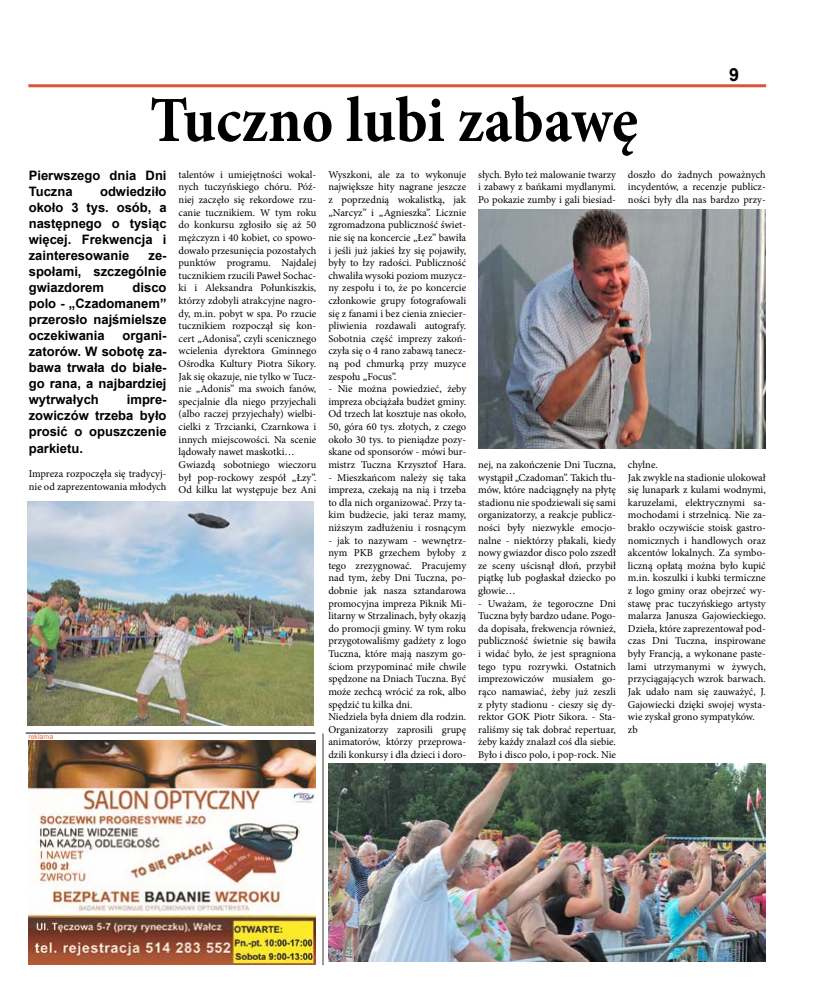
<style>
.page{position:relative;width:820px;height:993px;background:#fff}
.page>*{position:absolute;margin:0;border:0;box-sizing:border-box;transform-origin:0 0}
.t1{font:700 64.5px "Minion Pro";letter-spacing:-.005em;color:#000;scale:.93 1}
.t2{font:700 18px "Arial";color:#000}
.t3{font:700 13px/16px "Arial";color:#000;text-align:justify}
.t4{font:10.5px/12.6px "Minion Pro";color:#000;text-align:justify}
.t5{font:7px "Arial";color:#e57646}
</style>
<div class="page">
<hr style="left:28px;top:84px;width:737px;height:3px;background:#dc533c">
<img style="left:29px;top:740px;width:286px;height:224px">
<hr style="left:322px;top:733px;width:1px;height:231px;background:#39352e">
<hr style="left:26px;top:732px;width:289px;height:1px;background:#000">
<img style="left:478px;top:210px;width:287px;height:238px">
<img style="left:328px;top:763px;width:436px;height:198px">
<img style="left:27px;top:501px;width:287px;height:224px">
<h1 class="t1" style="left:150px;top:75px;width:526px">Tuczno lubi zabawę</h1>
<h2 class="t2" style="left:729px;top:63px;width:12px">9</h2>
<p class="t3" style="left:29px;top:167px;width:139px">Pierwszego dnia Dni<br>Tuczna</p>
<p class="t3" style="left:29px;top:183px;width:139px;text-indent:71px">odwiedziło około 3 tys. osób, a następnego o tysiąc więcej. Frekwencja i zainteresowanie</p>
<p class="t3" style="left:29px;top:247px;width:139px;text-indent:120px">ze&shy;społami, szczególnie gwiazdorem</p>
<p class="t3" style="left:29px;top:279px;width:139px;text-indent:104px">disco polo - „Czadomanem” przerosło najśmielsze oczekiwania</p>
<p class="t3" style="left:29px;top:327px;width:139px;text-indent:94px">organi&shy;zatorów. W sobotę za&shy;bawa trwała do białe&shy;go rana, a najbardziej wytrwałych</p>
<p class="t3" style="left:29px;top:391px;width:139px;line-height:16.3px;text-indent:98px">impre&shy;zowiczów trzeba było prosić o opuszczenie parkietu.</p>
<p class="t4" style="left:29px;top:467px;width:139px">Impreza rozpoczęła się tradycyj&shy;nie od zaprezentowania młodych</p>
<p class="t5" style="left:28px;top:731px;width:26px">reklama</p>
<p class="t4" style="left:178px;top:168px;width:139px;text-align:left">talentów i umiejętności wokal&shy;nych tuczyńskiego chóru. Póź&shy;niej zaczęło się rekordowe rzu&shy;canie tucznikiem. W tym roku do konkursu zgłosiło się aż 50 mężczyzn i 40 kobiet, co spowo&shy;dowało przesunięcia pozostałych punktów programu. Najdalej tucznikiem rzucili Paweł Sochac&shy;ki i Aleksandra Połunkiszkis, którzy zdobyli atrakcyjne nagro&shy;dy, m.in. pobyt w spa. Po rzucie tucznikiem rozpoczął się kon&shy;cert „Adonisa”, czyli scenicznego wcielenia dyrektora Gminnego<br>Ośrodka Kultury Piotra Sikory.<br>Jak się okazuje, nie tylko w Tucz&shy;nie „Adonis” ma swoich fanów, specjalnie dla niego przyjechali (albo raczej przyjechały) wielbi&shy;cielki z Trzcianki, Czarnkowa i innych miejscowości. Na scenie lądowały nawet maskotki…<br>Gwiazdą sobotniego wieczoru był pop-rockowy zespół „Łzy”.<br>Od kilku lat występuje bez Ani</p>
<p class="t4" style="left:328px;top:168px;width:139px">Wyszkoni, ale za to wykonuje największe hity nagrane jeszcze z poprzednią wokalistką, jak „Narcyz” i „Agnieszka”. Licznie zgromadzona publiczność świet&shy;nie się na koncercie „Łez” bawiła i jeśli już jakieś łzy się pojawiły, były to łzy radości. Publiczność chwaliła wysoki poziom muzycz&shy;ny zespołu i to, że po koncercie członkowie grupy fotografowali się z fanami i bez cienia zniecier&shy;pliwienia rozdawali autografy.<br>Sobotnia część imprezy zakoń&shy;czyła się o 4 rano zabawą tanecz&shy;ną pod chmurką przy muzyce zespołu „Focus”.</p>
<p class="t4" style="left:328px;top:382px;width:139px">- Nie można powiedzieć, żeby impreza obciążała budżet gminy.<br>Od trzech lat kosztuje nas około, 50, góra 60 tys. złotych, z czego około 30 tys. to pieniądze pozy&shy;skane od sponsorów - mówi bur&shy;mistrz Tuczna Krzysztof Hara.</p>
<p class="t4" style="left:328px;top:471px;width:139px">- Mieszkańcom należy się taka impreza, czekają na nią i trzeba to dla nich organizować. Przy ta&shy;kim budżecie, jaki teraz mamy, niższym zadłużeniu i rosnącym</p>
<p class="t4" style="left:328px;top:534px;width:139px;text-align:left">- jak to nazywam - wewnętrz&shy;nym PKB grzechem byłoby z tego zrezygnować. Pracujemy nad tym, żeby Dni Tuczna, po&shy;dobnie jak nasza sztandarowa promocyjna impreza Piknik Mi&shy;litarny w Strzalinach, były okazją do promocji gminy. W tym roku przygotowaliśmy gadżety z logo<br>Tuczna, które mają naszym go&shy;ściom przypominać miłe chwile spędzone na Dniach Tuczna. Być może zechcą wrócić za rok, albo spędzić tu kilka dni.<br>Niedziela była dniem dla rodzin.<br>Organizatorzy zaprosili grupę animatorów, którzy przeprowa&shy;dzili konkursy i dla dzieci i doro-</p>
<p class="t4" style="left:478px;top:168px;width:139px">słych. Było też malowanie twarzy i zabawy z bańkami mydlanymi.<br>Po pokazie zumby i gali biesiad-</p>
<p class="t4" style="left:627px;top:168px;width:139px">doszło do żadnych poważnych incydentów, a recenzje publicz&shy;ności były dla nas bardzo przy-</p>
<p class="t4" style="left:478px;top:458px;width:139px">nej, na zakończenie Dni Tuczna, wystąpił „Czadoman”. Takich tłu&shy;mów, które nadciągnęły na płytę stadionu nie spodziewali się sami organizatorzy, a reakcje publicz&shy;ności były niezwykle emocjo&shy;nalne - niektórzy płakali, kiedy nowy gwiazdor disco polo zszedł ze sceny uścisnął dłoń, przybił piątkę lub pogłaskał dziecko po głowie…</p>
<p class="t4" style="left:478px;top:597px;width:139px">- Uważam, że tegoroczne Dni Tuczna były bardzo udane. Pogo&shy;da dopisała, frekwencja również, publiczność świetnie się bawiła i widać było, że jest spragniona tego typu rozrywki. Ostatnich imprezowiczów musiałem go&shy;rąco namawiać, żeby już zeszli z płyty stadionu - cieszy się dy&shy;rektor GOK Piotr Sikora. - Sta&shy;raliśmy się tak dobrać repertuar, żeby każdy znalazł coś dla siebie.<br>Było i disco polo, i pop-rock. Nie</p>
<p class="t4" style="left:627px;top:458px;width:139px;text-align:left">chylne.<br>Jak zwykle na stadionie ulokował się lunapark z kulami wodnymi, karuzelami, elektrycznymi sa&shy;mochodami i strzelnicą. Nie za&shy;brakło oczywiście stoisk gastro&shy;nomicznych i handlowych oraz akcentów lokalnych. Za symbo&shy;liczną opłatą można było kupić m.in. koszulki i kubki termiczne z logo gminy oraz obejrzeć wy&shy;stawę prac tuczyńskiego artysty malarza Janusza Gajowieckiego.<br>Dzieła, które zaprezentował pod&shy;czas Dni Tuczna, inspirowane były Francją, a wykonane paste&shy;lami utrzymanymi w żywych, przyciągających wzrok barwach.<br>Jak udało nam się zauważyć, J.<br>Gajowiecki dzięki swojej wysta&shy;wie zyskał grono sympatyków. zb</p>
</div>
